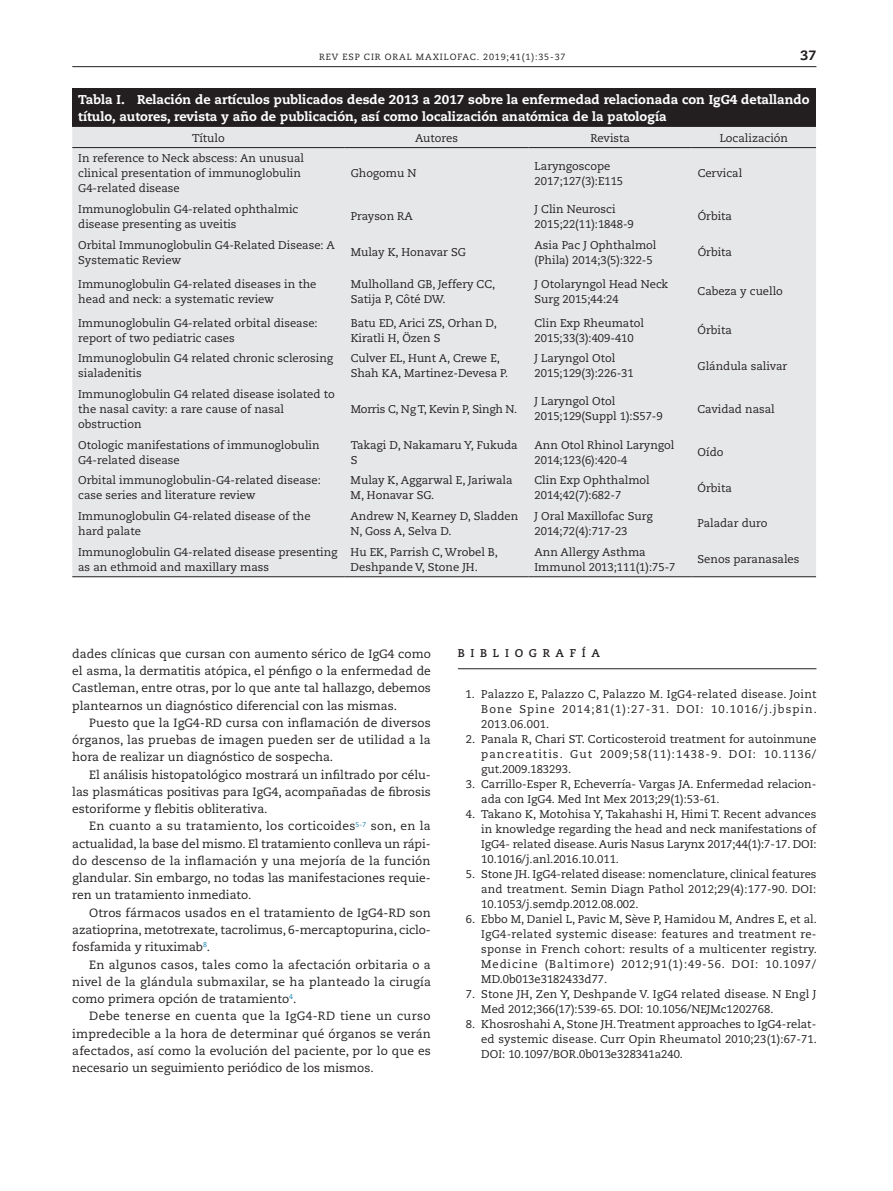
<style>
.page{position:relative;width:893px;height:1191px;background:#fff}
.page>*{position:absolute;margin:0;border:0;box-sizing:border-box;transform-origin:0 0}
.t1{font:800 13.5px "Caecilia LT Std";color:#231f20}
.t2{font:800 12.75px/16.5px "Caecilia LT Std";color:#fff}
.t3{font:12px/17.2px "Caecilia LT Std";color:#231f20;text-align:justify}
.t4{font:11.25px/15px "Caecilia LT Std";color:#231f20}
.t5{font:11.25px "Caecilia LT Std";letter-spacing:-.02em;color:#231f20}
.t6{font:700 11.25px "Caecilia LT Std";letter-spacing:.5em;color:#231f20}
.t7{font:9px "Caecilia LT Std";letter-spacing:.095em;color:#231f20}
</style>
<div class="page">
<hr style="left:72px;top:66px;width:744px;height:1px;background:#231f20">
<hr style="left:458px;top:668px;width:358px;height:1px;background:#231f20">
<div style="left:72px;top:89px;width:744px;height:38px;background:#231f20"></div>
<div style="left:72px;top:127px;width:744px;height:449px;background:#e6e7e9"></div>
<hr style="left:72px;top:147px;width:273px;height:1px;background:#231f20">
<hr style="left:345px;top:147px;width:184px;height:1px;background:#231f20">
<hr style="left:529px;top:147px;width:163px;height:1px;background:#231f20">
<hr style="left:692px;top:147px;width:124px;height:1px;background:#231f20">
<hr style="left:72px;top:576px;width:273px;height:1px;background:#231f20">
<hr style="left:345px;top:576px;width:184px;height:1px;background:#231f20">
<hr style="left:529px;top:576px;width:163px;height:1px;background:#231f20">
<hr style="left:692px;top:576px;width:124px;height:1px;background:#231f20">
<p class="t7" style="left:319px;top:52px;width:248px">REV ESP CIR ORAL MAXILOFAC. 2019;41(1):35-37</p>
<p class="t1" style="left:800px;top:47px;width:17px">37</p>
<p class="t2" style="left:78px;top:92px;width:733px">Tabla I. Relación de artículos publicados desde 2013 a 2017 sobre la enfermedad relacionada con IgG4 detallando título, autores, revista y año de publicación, así como localización anatómica de la patología</p>
<p class="t4" style="left:192px;top:130px;width:34px">Título</p>
<p class="t4" style="left:415px;top:130px;width:44px">Autores</p>
<p class="t4" style="left:590px;top:130px;width:41px">Revista</p>
<p class="t4" style="left:720px;top:130px;width:70px">Localización</p>
<p class="t4" style="left:78px;top:151px;width:227px">In reference to Neck abscess: An unusual clinical presentation of immunoglobulin<br>G4-related disease</p>
<p class="t4" style="left:351px;top:166px;width:67px">Ghogomu N</p>
<p class="t4" style="left:535px;top:158px;width:90px">Laryngoscope<br>2017;127(3):E115</p>
<p class="t4" style="left:698px;top:166px;width:46px">Cervical</p>
<p class="t4" style="left:78px;top:202px;width:222px">Immunoglobulin G4-related ophthalmic disease presenting as uveitis</p>
<p class="t4" style="left:351px;top:209px;width:64px">Prayson RA</p>
<p class="t4" style="left:535px;top:202px;width:101px">J Clin Neurosci<br>2015;22(11):1848-9</p>
<p class="t4" style="left:698px;top:209px;width:36px">Órbita</p>
<p class="t4" style="left:78px;top:237px;width:258px">Orbital Immunoglobulin G4-Related Disease: A<br>Systematic Review</p>
<p class="t4" style="left:351px;top:245px;width:117px">Mulay K, Honavar SG</p>
<p class="t4" style="left:535px;top:237px;width:123px">Asia Pac J Ophthalmol (Phila) 2014;3(5):322-5</p>
<p class="t4" style="left:698px;top:245px;width:36px">Órbita</p>
<p class="t4" style="left:78px;top:276px;width:240px">Immunoglobulin G4-related diseases in the head and neck: a systematic review</p>
<p class="t4" style="left:351px;top:276px;width:146px">Mulholland GB, Jeffery CC,<br>Satija P, Côté DW.</p>
<p class="t4" style="left:535px;top:276px;width:135px">J Otolaryngol Head Neck<br>Surg 2015;44:24</p>
<p class="t4" style="left:698px;top:284px;width:87px">Cabeza y cuello</p>
<p class="t4" style="left:78px;top:315px;width:241px">Immunoglobulin G4-related orbital disease: report of two pediatric cases</p>
<p class="t4" style="left:351px;top:315px;width:148px">Batu ED, Arici ZS, Orhan D,<br>Kiratli H, Özen S</p>
<p class="t4" style="left:535px;top:315px;width:111px">Clin Exp Rheumatol<br>2015;33(3):409-410</p>
<p class="t4" style="left:698px;top:323px;width:36px">Órbita</p>
<p class="t4" style="left:78px;top:351px;width:256px">Immunoglobulin G4 related chronic sclerosing sialadenitis</p>
<p class="t4" style="left:351px;top:351px;width:159px">Culver EL, Hunt A, Crewe E,<br>Shah KA, Martinez-Devesa P.</p>
<p class="t4" style="left:535px;top:351px;width:101px">J Laryngol Otol<br>2015;129(3):226-31</p>
<p class="t4" style="left:698px;top:359px;width:91px">Glándula salivar</p>
<p class="t4" style="left:78px;top:387px;width:258px">Immunoglobulin G4 related disease isolated to the nasal cavity: a rare cause of nasal obstruction</p>
<p class="t5" style="left:351px;top:402px;width:168px">Morris C, Ng T, Kevin P, Singh N.</p>
<p class="t4" style="left:535px;top:394px;width:130px">J Laryngol Otol<br>2015;129(Suppl 1):S57-9</p>
<p class="t4" style="left:698px;top:402px;width:79px">Cavidad nasal</p>
<p class="t4" style="left:78px;top:437px;width:243px">Otologic manifestations of immunoglobulin<br>G4-related disease</p>
<p class="t4" style="left:351px;top:437px;width:169px">Takagi D, Nakamaru Y, Fukuda<br>S</p>
<p class="t4" style="left:535px;top:437px;width:141px">Ann Otol Rhinol Laryngol<br>2014;123(6):420-4</p>
<p class="t4" style="left:698px;top:445px;width:27px">Oído</p>
<p class="t4" style="left:78px;top:473px;width:244px">Orbital immunoglobulin-G4-related disease: case series and literature review</p>
<p class="t4" style="left:351px;top:473px;width:163px">Mulay K, Aggarwal E, Jariwala<br>M, Honavar SG.</p>
<p class="t4" style="left:535px;top:473px;width:117px">Clin Exp Ophthalmol<br>2014;42(7):682-7</p>
<p class="t4" style="left:698px;top:480px;width:36px">Órbita</p>
<p class="t4" style="left:78px;top:509px;width:234px">Immunoglobulin G4-related disease of the hard palate</p>
<p class="t4" style="left:351px;top:509px;width:169px">Andrew N, Kearney D, Sladden<br>N, Goss A, Selva D.</p>
<p class="t4" style="left:535px;top:509px;width:120px">J Oral Maxillofac Surg<br>2014;72(4):717-23</p>
<p class="t4" style="left:698px;top:516px;width:71px">Paladar duro</p>
<p class="t4" style="left:78px;top:544px;width:261px">Immunoglobulin G4-related disease presenting as an ethmoid and maxillary mass</p>
<p class="t4" style="left:351px;top:544px;width:149px">Hu EK, Parrish C, Wrobel B,<br>Deshpande V, Stone JH.</p>
<p class="t4" style="left:535px;top:544px;width:142px">Ann Allergy Asthma<br>Immunol 2013;111(1):75-7</p>
<p class="t4" style="left:698px;top:552px;width:103px">Senos paranasales</p>
<p class="t3" style="left:72px;top:645px;width:360px">dades clínicas que cursan con aumento sérico de IgG4 como el asma, la dermatitis atópica, el pénfigo o la enfermedad de Castleman, entre otras, por lo que ante tal hallazgo, debemos plantearnos un diagnóstico diferencial con las mismas.</p>
<p class="t3" style="left:72px;top:714px;width:360px;text-indent:17px">Puesto que la IgG4-RD cursa con inflamación de diversos órganos, las pruebas de imagen pueden ser de utilidad a la hora de realizar un diagnóstico de sospecha.</p>
<p class="t3" style="left:72px;top:766px;width:360px;text-indent:17px">El análisis histopatológico mostrará un infiltrado por célu&shy;las plasmáticas positivas para IgG4, acompañadas de fibrosis estoriforme y flebitis obliterativa.</p>
<p class="t3" style="left:72px;top:818px;width:360px;text-indent:17px">En cuanto a su tratamiento, los corticoides<sup>5-7</sup> son, en la actualidad, la base del mismo. El tratamiento conlleva un rápi&shy;do descenso de la inflamación y una mejoría de la función glandular. Sin embargo, no todas las manifestaciones requie&shy;ren un tratamiento inmediato.</p>
<p class="t3" style="left:72px;top:904px;width:360px;text-indent:17px">Otros fármacos usados en el tratamiento de IgG4-RD son azatioprina, metotrexate, tacrolimus, 6-mercaptopurina, ciclo&shy;fosfamida y rituximab<sup>8</sup>.</p>
<p class="t3" style="left:72px;top:956px;width:360px;text-indent:17px">En algunos casos, tales como la afectación orbitaria o a nivel de la glándula submaxilar, se ha planteado la cirugía como primera opción de tratamiento<sup>4</sup>.</p>
<p class="t3" style="left:72px;top:1007px;width:360px;text-indent:17px">Debe tenerse en cuenta que la IgG4-RD tiene un curso impredecible a la hora de determinar qué órganos se verán afectados, así como la evolución del paciente, por lo que es necesario un seguimiento periódico de los mismos.</p>
<p class="t6" style="left:458px;top:647px;width:144px">BIBLIOGRAFÍA</p>
<p class="t4" style="left:481px;top:687px;width:337px;text-align:justify;text-indent:-16px">1. Palazzo E, Palazzo C, Palazzo M. IgG4-related disease. Joint Bone Spine 2014;81(1):27-31. DOI: 10.1016/j.jbspin.<br>2013.06.001.</p>
<p class="t4" style="left:481px;top:732px;width:337px;text-align:justify;text-indent:-15px">2. Panala R, Chari ST. Corticosteroid treatment for autoinmune pancreatitis. Gut 2009;58(11):1438-9. DOI: 10.1136/ gut.2009.183293.</p>
<p class="t4" style="left:481px;top:777px;width:337px;text-indent:-15px">3. Carrillo-Esper R, Echeverría- Vargas JA. Enfermedad relacion&shy;ada con IgG4. Med Int Mex 2013;29(1):53-61.</p>
<p class="t4" style="left:481px;top:807px;width:337px;text-align:justify;text-indent:-15px">4. Takano K, Motohisa Y, Takahashi H, Himi T. Recent advances in knowledge regarding the head and neck manifestations of IgG4- related disease. Auris Nasus Larynx 2017;44(1):7-17. DOI:<br>10.1016/j.anl.2016.10.011.</p>
<p class="t4" style="left:481px;top:867px;width:337px;text-align:justify;text-indent:-15px">5. Stone JH. IgG4-related disease: nomenclature, clinical features and treatment. Semin Diagn Pathol 2012;29(4):177-90. DOI:<br>10.1053/j.semdp.2012.08.002.</p>
<p class="t4" style="left:481px;top:912px;width:337px;text-align:justify;text-indent:-15px">6. Ebbo M, Daniel L, Pavic M, Sève P, Hamidou M, Andres E, et al.<br>IgG4-related systemic disease: features and treatment re&shy;sponse in French cohort: results of a multicenter registry.<br>Medicine (Baltimore) 2012;91(1):49-56. DOI: 10.1097/ MD.0b013e3182433d77.</p>
<p class="t4" style="left:481px;top:987px;width:337px;text-indent:-15px">7. Stone JH, Zen Y, Deshpande V. IgG4 related disease. N Engl J<br>Med 2012;366(17):539-65. DOI: 10.1056/NEJMc1202768.</p>
<p class="t4" style="left:481px;top:1017px;width:337px;text-align:justify;text-indent:-15px">8. Khosroshahi A, Stone JH. Treatment approaches to IgG4-relat&shy;ed systemic disease. Curr Opin Rheumatol 2010;23(1):67-71.<br>DOI: 10.1097/BOR.0b013e328341a240.</p>
</div>
